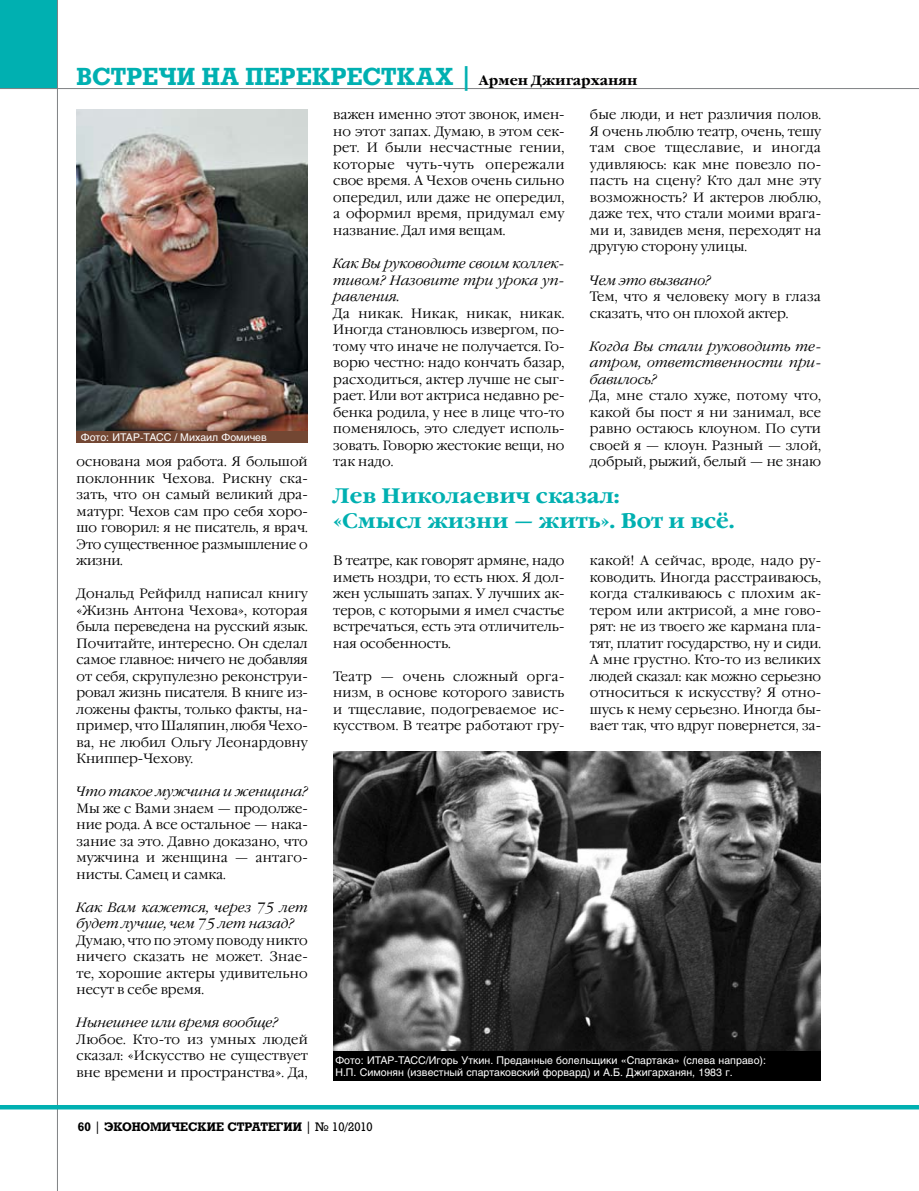
<style>
.page{position:relative;width:919px;height:1191px;background:#fff}
.page>*{position:absolute;margin:0;border:0;box-sizing:border-box;transform-origin:0 0}
.t1{font:700 24px "Rodeo";letter-spacing:.01em;color:#00b0b1}
.t2{font:700 21px/25.5px "Garamond C";color:#00b0b1}
.t3{font:300 13.5px/16.5px "Garamond C";letter-spacing:.005em;color:#000;text-align:justify}
.t4{font:italic 300 13.5px/16.5px "Garamond C";color:#000;text-align:justify}
.t5{font:700 12px "Rodeo";color:#000}
.t6{font:10.5px/12px "Helios";color:#fff}
.s1{font-family:"Garamond C";font-size:13.5px;color:#000}
.s2{font-weight:400}
</style>
<div class="page">
<div style="left:0;top:0;width:58px;height:89px;background:#00b0b1"></div>
<hr style="left:57px;top:0;width:1px;height:1191px;background:#808284">
<hr style="left:0;top:88px;width:918px;height:1px;background:#808284">
<hr style="left:0;top:1105px;width:918px;height:4px;background:#00b0b1">
<img style="left:333px;top:751px;width:487px;height:300px">
<img style="left:77px;top:109px;width:230px;height:322px">
<div style="left:333px;top:1051px;width:488px;height:29px;background:#000"></div>
<div style="left:77px;top:431px;width:231px;height:12px;background:#734733"></div>
<h1 class="t1" style="left:77px;top:62px;width:562px">ВСТРЕЧИ НА ПЕРЕКРЕСТКАХ | <span class="s1">Армен Джигарханян</span></h1>
<p class="t6" style="left:81px;top:431px;width:187px">Фото: ИТАР-ТАСС / Михаил Фомичев</p>
<p class="t3" style="left:77px;top:454px;width:233px">основана моя работа. Я большой поклонник Чехова. Рискну ска&shy;зать, что он самый великий дра&shy;матург. Чехов сам про себя хоро&shy;шо говорил: я не писатель, я врач.<br>Это существенное размышление о жизни.</p>
<p class="t3" style="left:77px;top:586px;width:233px">Дональд Рейфилд написал книгу «Жизнь Антона Чехова», которая была переведена на русский язык.<br>Почитайте, интересно. Он сделал самое главное: ничего не добавляя от себя, скрупулезно реконструи&shy;ровал жизнь писателя. В книге из&shy;ложены факты, только факты, на&shy;пример, что Шаляпин, любя Чехо&shy;ва, не любил Ольгу Леонар-довну Книппер-Чехову.</p>
<p class="t4" style="left:77px;top:784px;width:232px">Что такое мужчина и женщина?</p>
<p class="t3" style="left:77px;top:800px;width:233px">Мы же с Вами знаем — продолже&shy;ние рода. А все остальное — нака&shy;зание за это. Давно доказано, что мужчина и женщина — антаго&shy;нисты. Самец и самка.</p>
<p class="t4" style="left:77px;top:899px;width:232px">Как Вам кажется, через 75 лет будет лучше, чем 75 лет назад?</p>
<p class="t3" style="left:77px;top:932px;width:233px">Думаю, что по этому поводу никто ничего сказать не может. Знае&shy;те, хорошие актеры удивительно несут в себе время.</p>
<p class="t4" style="left:77px;top:1015px;width:203px">Нынешнее или время вообще?</p>
<p class="t3" style="left:77px;top:1031px;width:233px">Любое. Кто-то из умных людей сказал: «Искусство не существует вне времени и пространства». Да,</p>
<p class="t3" style="left:333px;top:107px;width:233px">важен именно этот звонок, имен&shy;но этот запах. Думаю, в этом сек&shy;рет. И были несчастные гении, которые чуть-чуть опережали свое время. А Чехов очень сильно опередил, или даже не опередил, а оформил время, придумал ему название. Дал имя вещам.</p>
<p class="t4" style="left:333px;top:256px;width:233px">Как Вы руководите своим коллек&shy;тивом? Назовите три урока уп&shy;равления.</p>
<p class="t3" style="left:333px;top:305px;width:233px">Да никак. Никак, никак, никак.<br>Иногда становлюсь извергом, по&shy;тому что иначе не получается. Го&shy;ворю честно: надо кончать базар, расходиться, актер лучше не сыг&shy;рает. Или вот актриса недавно ре&shy;бенка родила, у нее в лице что-то поменялось, это следует исполь&shy;зовать. Говорю жестокие вещи, но так надо.</p>
<p class="t3" style="left:590px;top:107px;width:233px">бые люди, и нет различия полов.<br>Я очень люблю театр, очень, тешу там свое тщеславие, и иногда удивляюсь: как мне повезло по&shy;пасть на сцену? Кто дал мне эту возможность? И актеров люблю, даже тех, что стали моими врага&shy;ми и, завидев меня, переходят на другую сторону улицы.</p>
<p class="t4" style="left:590px;top:272px;width:122px">Чем это вызвано?</p>
<p class="t3" style="left:590px;top:289px;width:232px">Тем, что я человеку могу в глаза сказать, что он плохой актер.</p>
<p class="t4" style="left:590px;top:338px;width:233px">Когда Вы стали руководить те&shy;атром, ответственности при&shy;бавилось?</p>
<p class="t3" style="left:590px;top:388px;width:233px">Да, мне стало хуже, потому что, какой бы пост я ни занимал, все равно остаюсь клоуном. По сути своей я — клоун. Разный — злой, добрый, рыжий, белый — не знаю</p>
<h2 class="t2" style="left:333px;top:483px;width:403px">Лев Николаевич сказал:<br>«Смысл жизни — жить». Вот и всё.</h2>
<p class="t3" style="left:333px;top:553px;width:233px">В театре, как говорят армяне, надо иметь ноздри, то есть нюх. Я дол&shy;жен услышать запах. У лучших ак&shy;теров, с которыми я имел счастье встречаться, есть эта отличитель&shy;ная особенность.</p>
<p class="t3" style="left:333px;top:668px;width:233px">Театр — очень сложный орга&shy;низм, в основе которого зависть и тщеславие, подогреваемое ис&shy;кусством. В театре работают гру-</p>
<p class="t3" style="left:590px;top:553px;width:233px">какой! А сейчас, вроде, надо ру&shy;ководить. Иногда расстраиваюсь, когда сталкиваюсь с плохим ак&shy;тером или актрисой, а мне гово&shy;рят: не из твоего же кармана пла&shy;тят, платит государство, ну и сиди.<br>А мне грустно. Кто-то из великих людей сказал: как можно серьезно относиться к искусству? Я отно&shy;шусь к нему серьезно. Иногда бы&shy;вает так, что вдруг повернется, за-</p>
<p class="t6" style="left:335px;top:1054px;width:432px">Фото: ИТАР-ТАСС/Игорь Уткин. Преданные болельщики «Спартака» (слева направо):<br>Н.П. Симонян (известный спартаковский форвард) и А.Б. Джигарханян, 1983 г.</p>
<p class="t5" style="left:78px;top:1119px;width:296px">60 <span class="s2">|</span> ЭКОНОМИЧЕСКИЕ СТРАТЕГИИ <span class="s2">| № 10/2010</span></p>
</div>
